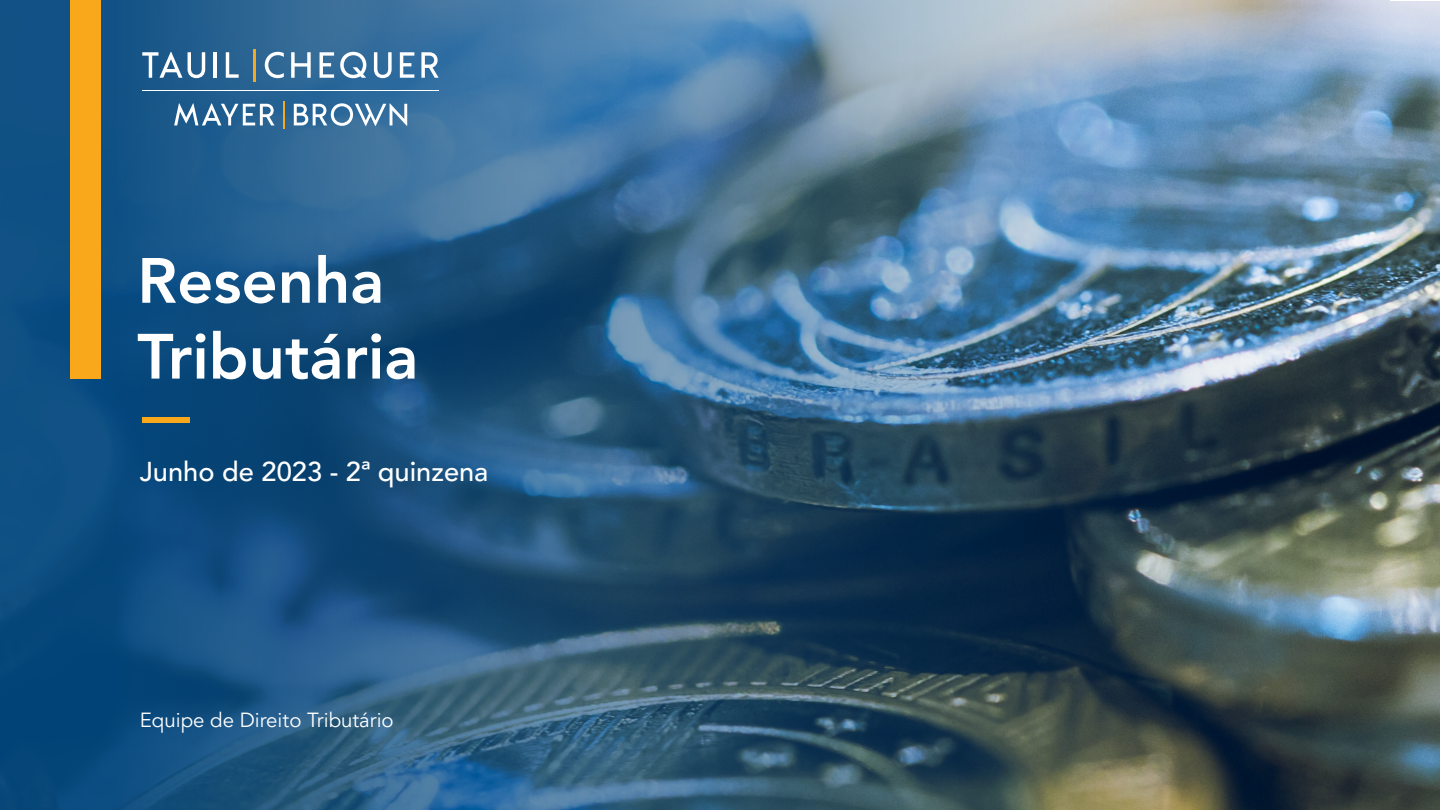
<style>
.page{position:relative;width:1440px;height:810px;background:#fff}
.page>*{position:absolute;margin:0;border:0;box-sizing:border-box;transform-origin:0 0}
.t1{font:800 63.22px "Avenir LT Pro";color:#fff}
.t2{font:500 27.22px "Avenir LT Pro";color:#fff}
.t3{font:20.48px "Avenir LT Pro";color:#fff}
</style>
<div class="page">
<img style="left:0;top:0;width:1440px;height:810px">
<div style="left:142px;top:418px;width:47px;height:5px;background:#f9a71b"></div>
<div style="left:70px;top:0;width:31px;height:379px;background:#f9a71b"></div>
<hr style="left:142px;top:90px;width:297px;height:1px;background:#fff">
<svg style="left:174px;top:103px;width:101px;height:22px"></svg>
<svg style="left:294px;top:103px;width:113px;height:23px"></svg>
<hr style="left:283px;top:101px;width:2px;height:28px;background:#f9a71b">
<svg style="left:400px;top:52px;width:14px;height:26px"></svg>
<svg style="left:320px;top:52px;width:14px;height:26px"></svg>
<svg style="left:421px;top:52px;width:18px;height:26px"></svg>
<hr style="left:253px;top:49px;width:2px;height:33px;background:#f9a71b">
<svg style="left:142px;top:52px;width:40px;height:26px"></svg>
<svg style="left:188px;top:52px;width:17px;height:26px"></svg>
<hr style="left:213px;top:52px;width:4px;height:26px;background:#fff">
<svg style="left:226px;top:52px;width:13px;height:26px"></svg>
<svg style="left:265px;top:52px;width:19px;height:26px"></svg>
<svg style="left:291px;top:52px;width:20px;height:26px"></svg>
<svg style="left:340px;top:52px;width:26px;height:26px"></svg>
<svg style="left:374px;top:52px;width:18px;height:26px"></svg>
<p class="t1" style="left:137px;top:243px;width:248px">Resenha</p>
<p class="t1" style="left:137px;top:319px;width:283px">Tributária</p>
<p class="t2" style="left:140px;top:456px;width:350px">Junho de 2023 - 2ª quinzena</p>
<p class="t3" style="left:140px;top:708px;width:255px">Equipe de Direito Tributário</p>
</div>
